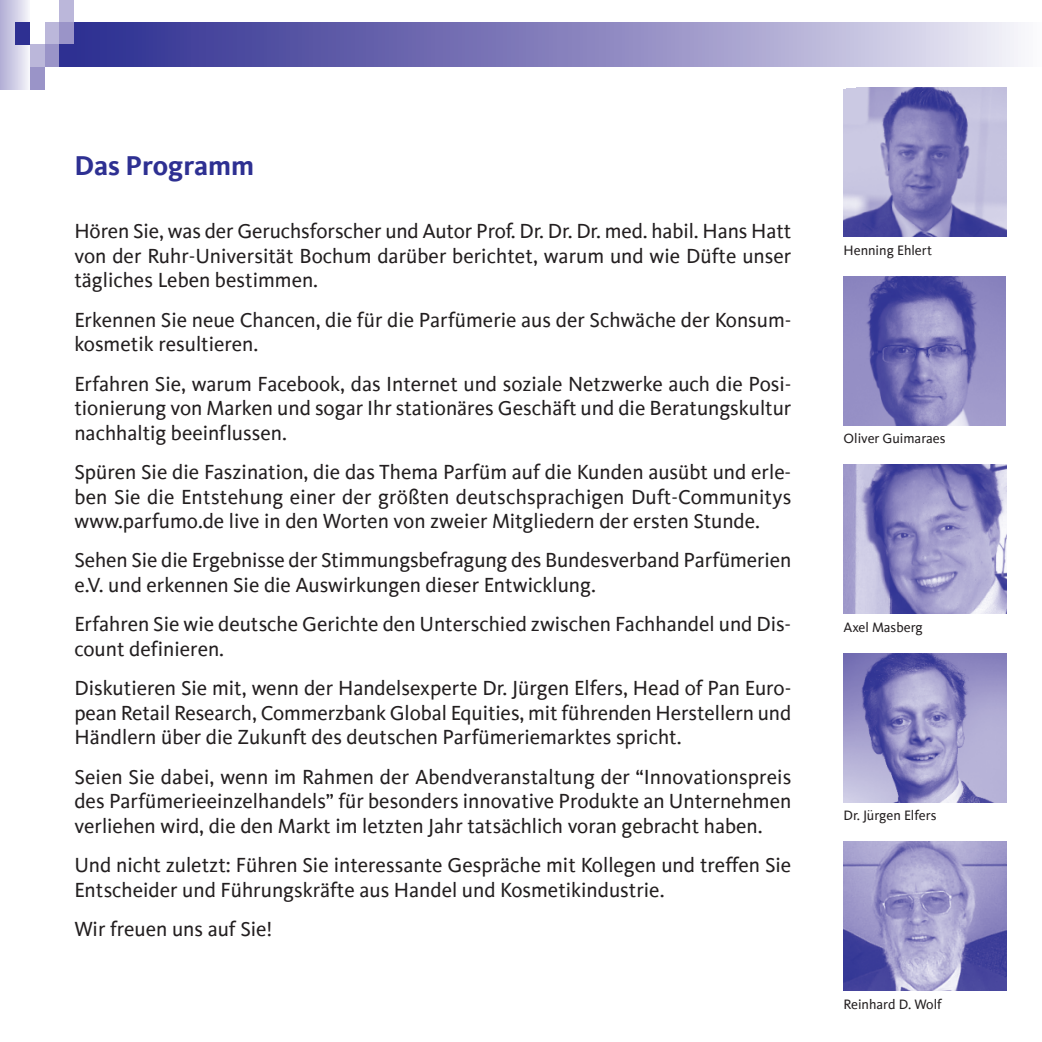
<style>
.page{position:relative;width:1042px;height:1042px;background:#fff}
.page>*{position:absolute;margin:0;border:0;box-sizing:border-box;transform-origin:0 0}
.t1{font:700 28px "CDU Kievit";color:#2e3092}
.t2{font:21px/24.5px "CDU Kievit";color:#231f20;text-align:justify}
.t3{font:14px "CDU Kievit";color:#231f20}
.s1{font-family:"Lucida Grande"}
</style>
<div class="page">
<div style="left:0;top:0;width:30px;height:89px;background:linear-gradient(to right,#b1add5,#f3f2f9)"></div>
<div style="left:15px;top:22px;width:15px;height:23px;background:#2e3092"></div>
<div style="left:60px;top:0;width:14px;height:22px;background:#bbb7da"></div>
<div style="left:45px;top:22px;width:15px;height:23px;background:#bbb7da"></div>
<div style="left:60px;top:22px;width:14px;height:23px;background:#9a94c8"></div>
<div style="left:30px;top:45px;width:15px;height:22px;background:#bbb7da"></div>
<div style="left:30px;top:67px;width:15px;height:22px;background:#9a94c8"></div>
<div style="left:45px;top:45px;width:15px;height:22px;background:#9a94c8"></div>
<div style="left:60px;top:45px;width:14px;height:22px;background:#2e3092"></div>
<svg style="left:74px;top:22px;width:944px;height:45px"></svg>
<img style="left:843px;top:88px;width:163px;height:149px">
<img style="left:843px;top:276px;width:163px;height:149px">
<img style="left:843px;top:465px;width:163px;height:149px">
<img style="left:843px;top:653px;width:163px;height:149px">
<img style="left:843px;top:842px;width:163px;height:149px">
<h1 class="t1" style="left:74px;top:149px;width:181px">Das Programm</h1>
<p class="t2" style="left:74px;top:219px;width:718px">Hören Sie, was der Geruchsforscher und Autor Prof. Dr. Dr. Dr. med. habil. Hans Hatt von der Ruhr-Universität Bochum darüber berichtet, warum und wie Düfte unser tägliches Leben bestimmen.</p>
<p class="t2" style="left:74px;top:308px;width:718px">Erkennen Sie neue Chancen, die für die Parfümerie aus der Schwäche der Konsum&shy;kosmetik resultieren.</p>
<p class="t2" style="left:74px;top:371px;width:718px">Erfahren Sie, warum Facebook, das Internet und soziale Netzwerke auch die Posi&shy;tionierung von Marken und sogar Ihr stationäres Geschäft und die Beratungskultur nachhaltig beeinflussen.</p>
<p class="t2" style="left:74px;top:460px;width:718px">Spüren Sie die Faszination, die das Thema Parfüm auf die Kunden ausübt und erle&shy;ben Sie die Entstehung einer der größten deutschsprachigen Duft-Communitys www.parfumo.de live in den Worten von zweier Mitgliedern der ersten Stunde.</p>
<p class="t2" style="left:74px;top:548px;width:718px">Sehen Sie die Ergebnisse der Stimmungsbefragung des Bundesverband Parfümerien e.V. und erkennen Sie die Auswirkungen dieser Entwicklung.</p>
<p class="t2" style="left:74px;top:612px;width:718px">Erfahren Sie wie deutsche Gerichte den Unterschied zwischen Fachhandel und Dis&shy;count definieren.</p>
<p class="t2" style="left:74px;top:676px;width:718px">Diskutieren Sie mit, wenn der Handelsexperte Dr. Jürgen Elfers, Head of Pan Euro&shy;pean Retail Research, Commerzbank Global Equities, mit führenden Herstellern und Händlern über die Zukunft des deutschen Parfümeriemarktes spricht.</p>
<p class="t2" style="left:74px;top:764px;width:718px">Seien Sie dabei, wenn im Rahmen der Abendveranstaltung der “Innovationspreis des Parfümerieeinzelhandels” für besonders innovative Produkte an Unternehmen verliehen wird, die den Markt im letzten Jahr tatsächlich voran gebracht haben.</p>
<p class="t2" style="left:74px;top:853px;width:718px">Und nicht zuletzt: Führen Sie interessante Gespräche mit Kollegen und treffen Sie<br>Entscheider und Führungskräfte aus Handel und Kosmetikindustrie.</p>
<p class="t2" style="left:74px;top:917px;width:200px">Wir freuen uns auf Sie!</p>
<p class="t3" style="left:843px;top:242px;width:90px">Henning Ehlert</p>
<p class="t3" style="left:843px;top:430px;width:104px">Oliver Guimaraes</p>
<p class="t3" style="left:843px;top:619px;width:81px">Axel Masberg</p>
<p class="t3" style="left:843px;top:807px;width:95px">Dr. Ju<span class="s1">̈</span>rgen Elfers</p>
<p class="t3" style="left:843px;top:996px;width:100px">Reinhard D. Wolf</p>
</div>
